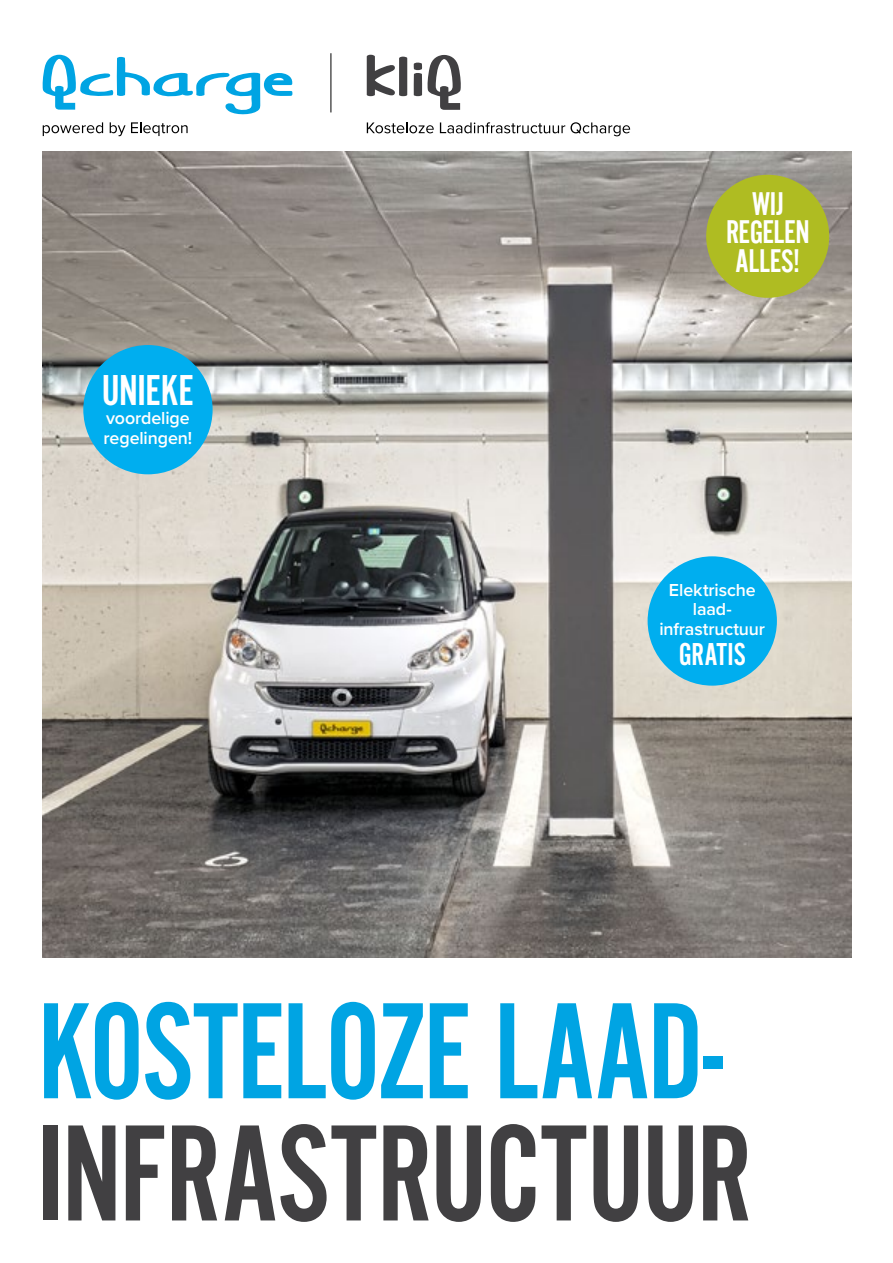
<style>
.page{position:relative;width:893px;height:1263px;background:#fff}
.page>*{position:absolute;margin:0;border:0;box-sizing:border-box;transform-origin:0 0}
.t1{font:142.35px "Alternate Gothic Com No 2";letter-spacing:-.01em;color:#414042}
.t2{font:142.35px "Alternate Gothic Com No 2";letter-spacing:-.02em;color:#00a4e3}
.t3{font:45px "Alternate Got No 2 D";letter-spacing:-.01em;color:#fff}
.t4{font:33.9px/28.5px "Alternate Gothic Com No 2";letter-spacing:-.015em;color:#fff;text-align:center}
.t5{font:33px "Alternate Got No 2 D";color:#fff}
.t6{font:600 18px/19.5px "Proxima Nova";letter-spacing:-.005em;color:#fff;text-align:center}
</style>
<div class="page">
<img style="left:42px;top:151px;width:809px;height:806px">
<div style="left:648px;top:556px;width:129px;height:130px;background:#00aeef;border-radius:50%"></div>
<div style="left:83px;top:345px;width:130px;height:129px;background:#00aeef;border-radius:50%"></div>
<svg style="left:43px;top:122px;width:60px;height:14px"></svg>
<svg style="left:110px;top:122px;width:78px;height:14px"></svg>
<svg style="left:42px;top:55px;width:250px;height:60px"></svg>
<div style="left:414px;top:62px;width:8px;height:9px;background:#414042;border-radius:2px"></div>
<div style="left:414px;top:72px;width:8px;height:25px;background:#414042;border-radius:2px"></div>
<svg style="left:427px;top:55px;width:34px;height:55px"></svg>
<svg style="left:367px;top:55px;width:40px;height:41px"></svg>
<svg style="left:367px;top:122px;width:67px;height:11px"></svg>
<svg style="left:440px;top:122px;width:190px;height:14px"></svg>
<div style="left:706px;top:175px;width:123px;height:123px;background:#afbc22;border-radius:50%"></div>
<hr style="left:331px;top:53px;width:1px;height:59px;background:#000">
<h2 class="t3" style="left:102px;top:366px;width:94px">UNIEKE</h2>
<p class="t6" style="left:104px;top:409px;width:90px;text-align:left">voordelige regelingen!</p>
<h3 class="t4" style="left:726px;top:189px;width:85px">WIJ<br>REGELEN<br>ALLES!</h3>
<p class="t6" style="left:659px;top:580px;width:107px">Elektrische laad&shy;infrastructuur</p>
<h3 class="t5" style="left:679px;top:636px;width:69px">GRATIS</h3>
<h1 class="t2" style="left:38px;top:979px;width:686px">KOSTELOZE LAAD-</h1>
<h1 class="t1" style="left:37px;top:1101px;width:716px">INFRASTRUCTUUR</h1>
</div>
